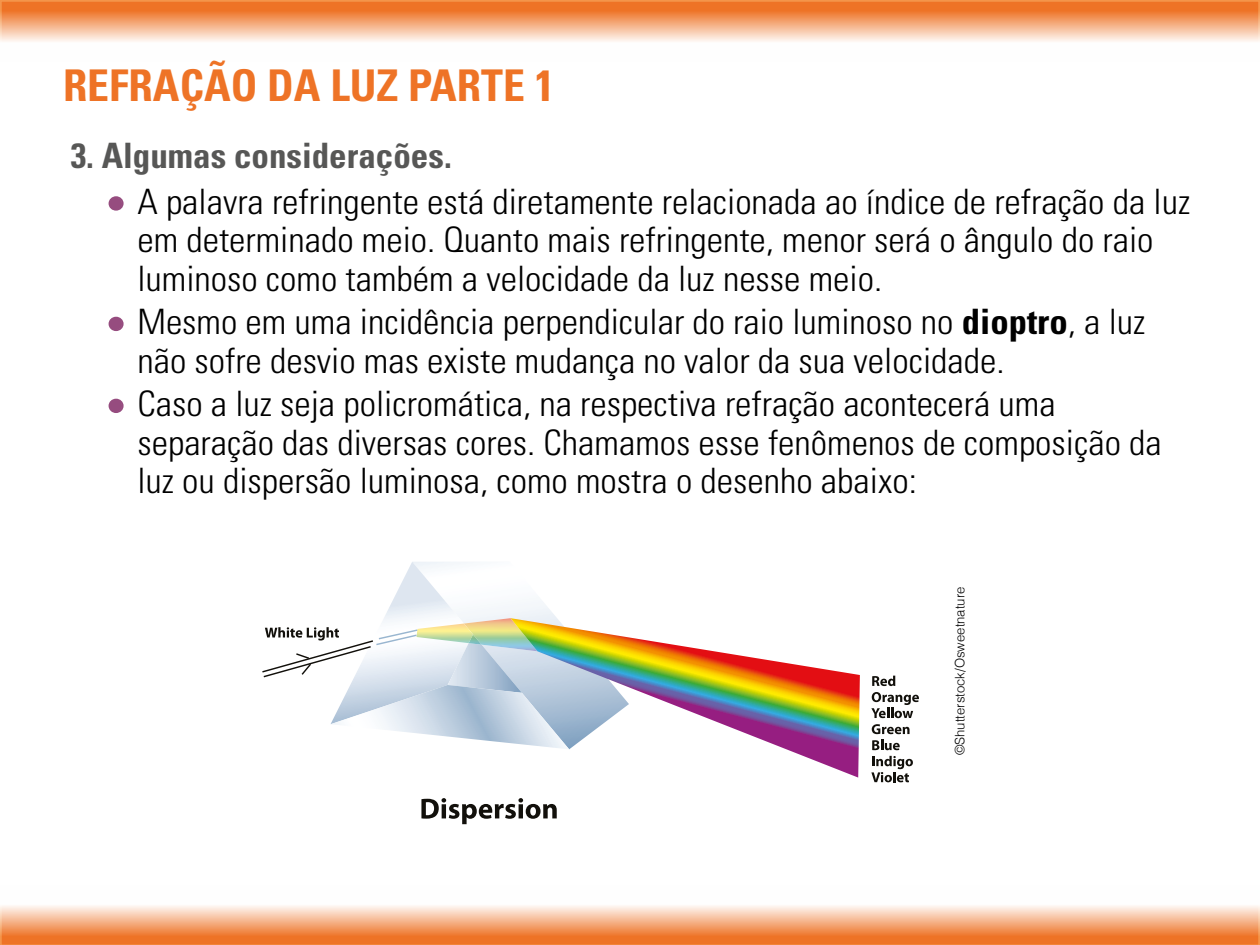
<style>
.page{position:relative;width:1260px;height:945px;background:#fff}
.page>*{position:absolute;margin:0;border:0;box-sizing:border-box;transform-origin:0 0}
.t1{font:700 condensed 43.75px "Univers LT Std";color:#ee7326}
.t2{font:300 condensed 35px/38.5px "Univers LT Std";color:#000;scale:1.05 1}
.t3{font:700 condensed 35px "Univers LT Std";color:#575756}
.t4{font:300 13.12px "Helvetica";color:#000}
.s1{color:#964c7f}
.s2{font-weight:700}
</style>
<div class="page">
<svg style="left:0;top:0;width:1260px;height:42px;background:#f4a675"></svg>
<svg style="left:0;top:906px;width:1260px;height:39px;background:#f4a676"></svg>
<div style="left:109px;top:196px;width:15px;height:15px;border:2px solid #964c7f;border-radius:50%"></div>
<div style="left:109px;top:317px;width:15px;height:14px;border:2px solid #964c7f;border-radius:50%"></div>
<div style="left:109px;top:399px;width:15px;height:14px;border:2px solid #964c7f;border-radius:50%"></div>
<svg style="left:569px;top:637px;width:291px;height:141px"></svg>
<svg style="left:872px;top:676px;width:23px;height:10px"></svg>
<svg style="left:871px;top:692px;width:48px;height:26px"></svg>
<svg style="left:872px;top:724px;width:38px;height:10px"></svg>
<svg style="left:872px;top:740px;width:28px;height:10px"></svg>
<svg style="left:871px;top:756px;width:42px;height:26px"></svg>
<svg style="left:262px;top:562px;width:367px;height:187px"></svg>
<svg style="left:421px;top:798px;width:136px;height:26px"></svg>
<p class="t1" style="left:63px;top:59px;width:493px">REFRAÇÃO DA LUZ PARTE 1</p>
<p class="t3" style="left:71px;top:134px;width:383px">3. Algumas considerações.</p>
<p class="t2" style="left:137px;top:182px;width:1004px;text-indent:-30px"><span class="s1">•</span> A palavra refringente está diretamente relacionada ao índice de refração da luz em determinado meio. Quanto mais refringente, menor será o ângulo do raio luminoso como também a velocidade da luz nesse meio.</p>
<p class="t2" style="left:137px;top:303px;width:962px;text-indent:-30px"><span class="s1">•</span> Mesmo em uma incidência perpendicular do raio luminoso no <span class="s2">dioptro</span>, a luz não sofre desvio mas existe mudança no valor da sua velocidade.</p>
<p class="t2" style="left:137px;top:385px;width:977px;text-indent:-30px"><span class="s1">•</span> Caso a luz seja policromática, na respectiva refração acontecerá uma separação das diversas cores. Chamamos esse fenômenos de composição da luz ou dispersão luminosa, como mostra o desenho abaixo:</p>
<p class="t4" style="left:949px;top:755px;width:170px;rotate:-90deg">©Shutterstock/Osweetnature</p>
</div>
